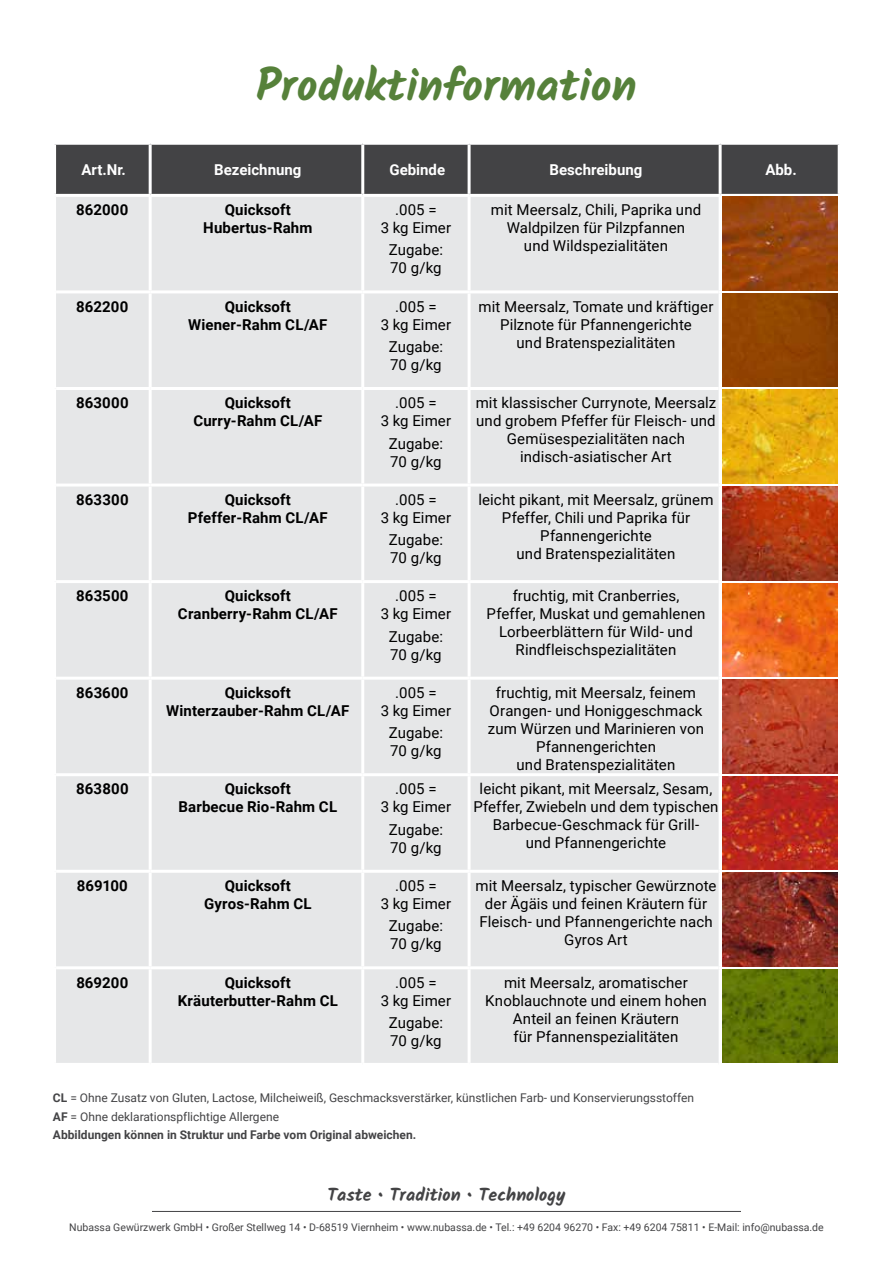
<style>
.page{position:relative;width:893px;height:1263px;background:#fff}
.page>*{position:absolute;margin:0;border:0;box-sizing:border-box;transform-origin:0 0}
.t1{font:700 45px "Kalam";color:#56813a}
.t2{font:700 18px "Kalam";color:#434345}
.t3{font:15px/18px "Roboto";letter-spacing:.005em;color:#000;text-align:center}
.t4{font:700 15px/18px "Roboto";letter-spacing:.01em;color:#000;text-align:center}
.t5{font:700 15px "Roboto";color:#fff}
.t6{font:12px/18.6px "Roboto";color:#434345}
.t7{font:10.5px "Roboto";color:#434345}
.s1{font-weight:700}
</style>
<div class="page">
<hr style="left:152px;top:1211px;width:589px;height:1px;background:#434345">
<div style="left:56px;top:145px;width:782px;height:49px;background:#434345"></div>
<div style="left:56px;top:197px;width:663px;height:866px;background:#e6e7e8"></div>
<hr style="left:149px;top:197px;width:3px;height:93px;background:#fff">
<hr style="left:361px;top:197px;width:3px;height:93px;background:#fff">
<hr style="left:468px;top:197px;width:3px;height:93px;background:#fff">
<hr style="left:149px;top:293px;width:3px;height:94px;background:#fff">
<hr style="left:361px;top:293px;width:3px;height:94px;background:#fff">
<hr style="left:468px;top:293px;width:3px;height:94px;background:#fff">
<hr style="left:149px;top:390px;width:3px;height:93px;background:#fff">
<hr style="left:361px;top:390px;width:3px;height:93px;background:#fff">
<hr style="left:468px;top:390px;width:3px;height:93px;background:#fff">
<hr style="left:149px;top:486px;width:3px;height:94px;background:#fff">
<hr style="left:361px;top:486px;width:3px;height:94px;background:#fff">
<hr style="left:468px;top:486px;width:3px;height:94px;background:#fff">
<hr style="left:149px;top:583px;width:3px;height:94px;background:#fff">
<hr style="left:361px;top:583px;width:3px;height:94px;background:#fff">
<hr style="left:468px;top:583px;width:3px;height:94px;background:#fff">
<hr style="left:149px;top:680px;width:3px;height:93px;background:#fff">
<hr style="left:361px;top:680px;width:3px;height:93px;background:#fff">
<hr style="left:468px;top:680px;width:3px;height:93px;background:#fff">
<hr style="left:149px;top:776px;width:3px;height:94px;background:#fff">
<hr style="left:361px;top:776px;width:3px;height:94px;background:#fff">
<hr style="left:468px;top:776px;width:3px;height:94px;background:#fff">
<hr style="left:149px;top:873px;width:3px;height:93px;background:#fff">
<hr style="left:361px;top:873px;width:3px;height:93px;background:#fff">
<hr style="left:468px;top:873px;width:3px;height:93px;background:#fff">
<hr style="left:149px;top:969px;width:3px;height:94px;background:#fff">
<hr style="left:361px;top:969px;width:3px;height:94px;background:#fff">
<hr style="left:468px;top:969px;width:3px;height:94px;background:#fff">
<hr style="left:149px;top:145px;width:3px;height:49px;background:#fff">
<hr style="left:361px;top:145px;width:3px;height:49px;background:#fff">
<hr style="left:468px;top:145px;width:3px;height:49px;background:#fff">
<hr style="left:719px;top:145px;width:3px;height:49px;background:#fff">
<hr style="left:56px;top:290px;width:94px;height:3px;background:#fff">
<hr style="left:150px;top:290px;width:213px;height:3px;background:#fff">
<hr style="left:363px;top:290px;width:106px;height:3px;background:#fff">
<hr style="left:469px;top:290px;width:250px;height:3px;background:#fff">
<hr style="left:56px;top:387px;width:94px;height:3px;background:#fff">
<hr style="left:150px;top:387px;width:213px;height:3px;background:#fff">
<hr style="left:363px;top:387px;width:106px;height:3px;background:#fff">
<hr style="left:469px;top:387px;width:250px;height:3px;background:#fff">
<hr style="left:56px;top:483px;width:94px;height:3px;background:#fff">
<hr style="left:150px;top:483px;width:213px;height:3px;background:#fff">
<hr style="left:363px;top:483px;width:106px;height:3px;background:#fff">
<hr style="left:469px;top:483px;width:250px;height:3px;background:#fff">
<hr style="left:56px;top:580px;width:94px;height:3px;background:#fff">
<hr style="left:150px;top:580px;width:213px;height:3px;background:#fff">
<hr style="left:363px;top:580px;width:106px;height:3px;background:#fff">
<hr style="left:469px;top:580px;width:250px;height:3px;background:#fff">
<hr style="left:56px;top:677px;width:94px;height:3px;background:#fff">
<hr style="left:150px;top:677px;width:213px;height:3px;background:#fff">
<hr style="left:363px;top:677px;width:106px;height:3px;background:#fff">
<hr style="left:469px;top:677px;width:250px;height:3px;background:#fff">
<hr style="left:56px;top:773px;width:94px;height:3px;background:#fff">
<hr style="left:150px;top:773px;width:213px;height:3px;background:#fff">
<hr style="left:363px;top:773px;width:106px;height:3px;background:#fff">
<hr style="left:469px;top:773px;width:250px;height:3px;background:#fff">
<hr style="left:56px;top:870px;width:94px;height:3px;background:#fff">
<hr style="left:150px;top:870px;width:213px;height:3px;background:#fff">
<hr style="left:363px;top:870px;width:106px;height:3px;background:#fff">
<hr style="left:469px;top:870px;width:250px;height:3px;background:#fff">
<hr style="left:56px;top:966px;width:94px;height:3px;background:#fff">
<hr style="left:150px;top:966px;width:213px;height:3px;background:#fff">
<hr style="left:363px;top:966px;width:106px;height:3px;background:#fff">
<hr style="left:469px;top:966px;width:250px;height:3px;background:#fff">
<img style="left:722px;top:197px;width:115px;height:93px">
<img style="left:722px;top:293px;width:115px;height:94px">
<img style="left:722px;top:390px;width:115px;height:93px">
<img style="left:722px;top:486px;width:115px;height:94px">
<img style="left:722px;top:583px;width:115px;height:94px">
<img style="left:722px;top:680px;width:115px;height:93px">
<img style="left:722px;top:776px;width:115px;height:94px">
<img style="left:722px;top:873px;width:115px;height:93px">
<img style="left:722px;top:969px;width:115px;height:94px">
<h1 class="t1" style="left:256px;top:59px;width:382px">Produktinformation</h1>
<p class="t5" style="left:81px;top:159px;width:46px">Art.Nr.</p>
<p class="t5" style="left:214px;top:159px;width:89px">Bezeichnung</p>
<p class="t5" style="left:389px;top:159px;width:57px">Gebinde</p>
<p class="t5" style="left:550px;top:159px;width:94px">Beschreibung</p>
<p class="t5" style="left:765px;top:159px;width:33px">Abb.</p>
<p class="t4" style="left:76px;top:200px;width:54px">862000</p>
<p class="t4" style="left:203px;top:200px;width:111px">Quicksoft<br>Hubertus-Rahm</p>
<p class="t3" style="left:381px;top:200px;width:72px">.005 =<br>3 kg Eimer</p>
<p class="t3" style="left:389px;top:240px;width:56px;text-align:left">Zugabe:<br>70 g/kg</p>
<p class="t3" style="left:491px;top:200px;width:212px">mit Meersalz, Chili, Paprika und<br>Waldpilzen für Pilzpfannen<br>und Wildspezialitäten</p>
<p class="t4" style="left:76px;top:297px;width:54px">862200</p>
<p class="t4" style="left:188px;top:297px;width:141px">Quicksoft<br>Wiener-Rahm CL/AF</p>
<p class="t3" style="left:381px;top:297px;width:72px">.005 =<br>3 kg Eimer</p>
<p class="t3" style="left:389px;top:337px;width:56px;text-align:left">Zugabe:<br>70 g/kg</p>
<p class="t4" style="left:76px;top:393px;width:54px">863000</p>
<p class="t4" style="left:193px;top:393px;width:130px">Quicksoft<br>Curry-Rahm CL/AF</p>
<p class="t3" style="left:381px;top:393px;width:72px">.005 =<br>3 kg Eimer</p>
<p class="t3" style="left:389px;top:434px;width:56px;text-align:left">Zugabe:<br>70 g/kg</p>
<p class="t4" style="left:76px;top:490px;width:54px">863300</p>
<p class="t4" style="left:188px;top:490px;width:141px">Quicksoft<br>Pfeffer-Rahm CL/AF</p>
<p class="t3" style="left:381px;top:490px;width:72px">.005 =<br>3 kg Eimer</p>
<p class="t3" style="left:389px;top:530px;width:56px;text-align:left">Zugabe:<br>70 g/kg</p>
<p class="t4" style="left:76px;top:586px;width:54px">863500</p>
<p class="t4" style="left:178px;top:586px;width:161px">Quicksoft<br>Cranberry-Rahm CL/AF</p>
<p class="t3" style="left:381px;top:586px;width:72px">.005 =<br>3 kg Eimer</p>
<p class="t3" style="left:389px;top:627px;width:56px;text-align:left">Zugabe:<br>70 g/kg</p>
<p class="t4" style="left:76px;top:683px;width:54px">863600</p>
<p class="t4" style="left:166px;top:683px;width:185px">Quicksoft<br>Winterzauber-Rahm CL/AF</p>
<p class="t3" style="left:381px;top:683px;width:72px">.005 =<br>3 kg Eimer</p>
<p class="t3" style="left:389px;top:723px;width:56px;text-align:left">Zugabe:<br>70 g/kg</p>
<p class="t4" style="left:76px;top:779px;width:54px">863800</p>
<p class="t4" style="left:179px;top:779px;width:160px">Quicksoft<br>Barbecue Rio-Rahm CL</p>
<p class="t3" style="left:381px;top:779px;width:72px">.005 =<br>3 kg Eimer</p>
<p class="t3" style="left:389px;top:820px;width:56px;text-align:left">Zugabe:<br>70 g/kg</p>
<p class="t4" style="left:77px;top:876px;width:53px">869100</p>
<p class="t4" style="left:204px;top:876px;width:109px">Quicksoft<br>Gyros-Rahm CL</p>
<p class="t3" style="left:381px;top:876px;width:72px">.005 =<br>3 kg Eimer</p>
<p class="t3" style="left:389px;top:916px;width:56px;text-align:left">Zugabe:<br>70 g/kg</p>
<p class="t4" style="left:76px;top:973px;width:54px">869200</p>
<p class="t4" style="left:178px;top:973px;width:162px">Quicksoft<br>Kräuterbutter-Rahm CL</p>
<p class="t3" style="left:381px;top:973px;width:72px">.005 =<br>3 kg Eimer</p>
<p class="t3" style="left:389px;top:1013px;width:56px;text-align:left">Zugabe:<br>70 g/kg</p>
<p class="t3" style="left:479px;top:297px;width:236px">mit Meersalz, Tomate und kräftiger<br>Pilznote für Pfannengerichte<br>und Bratenspezialitäten</p>
<p class="t3" style="left:476px;top:393px;width:242px">mit klassischer Currynote, Meersalz und grobem Pfeffer für Fleisch- und<br>Gemüsespezialitäten nach indisch-asiatischer Art</p>
<p class="t3" style="left:478px;top:490px;width:237px">leicht pikant, mit Meersalz, grünem<br>Pfeffer, Chili und Paprika für<br>Pfannengerichte<br>und Bratenspezialitäten</p>
<p class="t3" style="left:486px;top:586px;width:220px">fruchtig, mit Cranberries,<br>Pfeffer, Muskat und gemahlenen<br>Lorbeerblättern für Wild- und<br>Rindfleischspezialitäten</p>
<p class="t3" style="left:488px;top:683px;width:218px">fruchtig, mit Meersalz, feinem<br>Orangen- und Honiggeschmack zum Würzen und Marinieren von<br>Pfannengerichten<br>und Bratenspezialitäten</p>
<p class="t3" style="left:473px;top:779px;width:247px">leicht pikant, mit Meersalz, Sesam,<br>Pfeffer, Zwiebeln und dem typischen<br>Barbecue-Geschmack für Grill-<br>und Pfannengerichte</p>
<p class="t3" style="left:475px;top:876px;width:242px">mit Meersalz, typischer Gewürznote der Ägäis und feinen Kräutern für<br>Fleisch- und Pfannengerichte nach<br>Gyros Art</p>
<p class="t3" style="left:485px;top:973px;width:223px">mit Meersalz, aromatischer<br>Knoblauchnote und einem hohen<br>Anteil an feinen Kräutern<br>für Pfannenspezialitäten</p>
<p class="t6" style="left:53px;top:1088px;width:643px"><span class="s1">CL</span> = Ohne Zusatz von Gluten, Lactose, Milcheiweiß, Geschmacksverstärker, künstlichen Farb- und Konservierungsstoffen<br><span class="s1">AF</span> = Ohne deklarationspflichtige Allergene<br><span class="s1">Abbildungen können in Struktur und Farbe vom Original abweichen.</span></p>
<p class="t2" style="left:327px;top:1185px;width:240px">Taste • Tradition • Technology</p>
<p class="t7" style="left:69px;top:1220px;width:756px">Nubassa Gewürzwerk GmbH • Großer Stellweg 14 • D-68519 Viernheim • www.nubassa.de • Tel.: +49 6204 96270 • Fax: +49 6204 75811 • E-Mail: info@nubassa.de</p>
</div>
